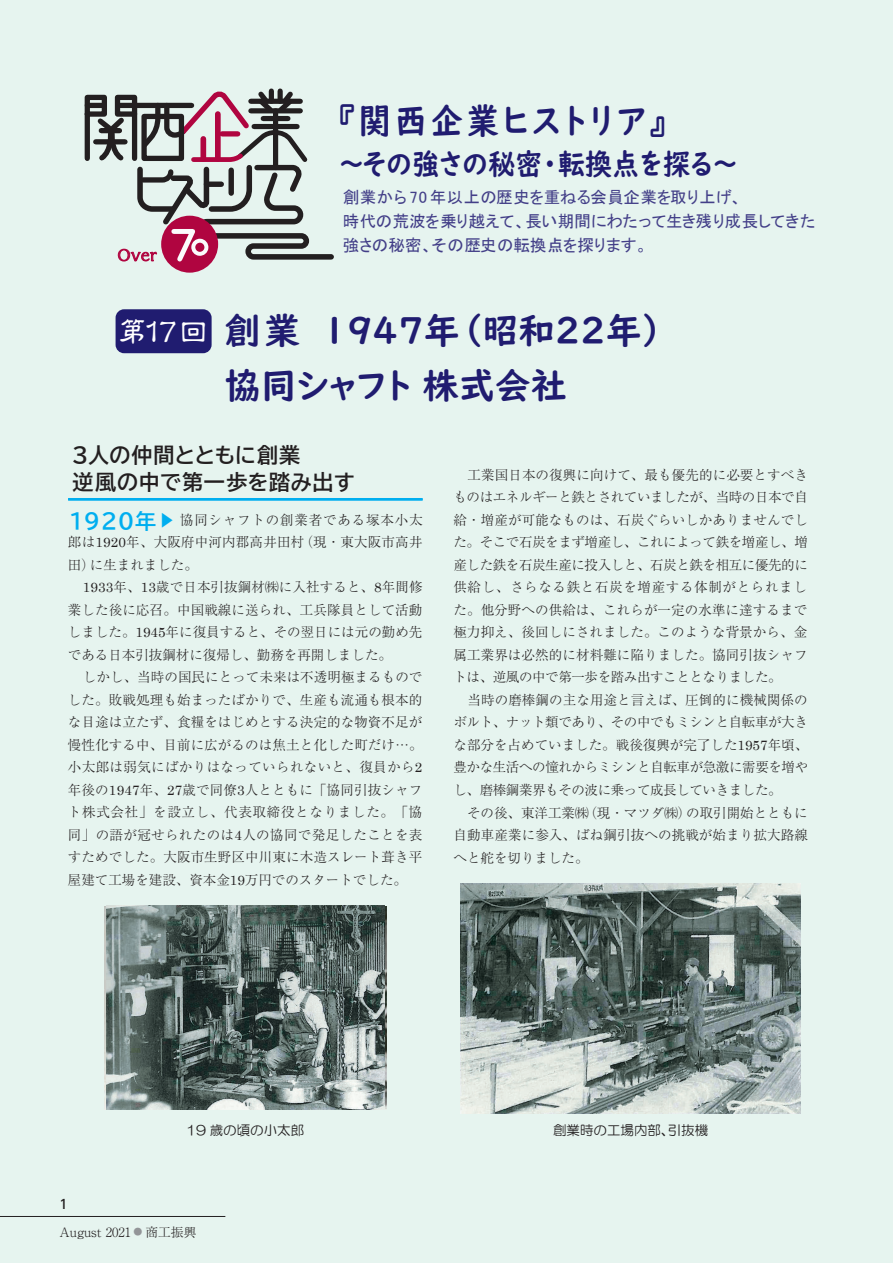
<style>
.page{position:relative;width:893px;height:1263px;background:#e6f4ef}
.page>*{position:absolute;margin:0;border:0;box-sizing:border-box;transform-origin:0 0}
.t1{font:36px/55.5px "UD Digi Kyokasho NK B";color:#201c70;text-align:center}
.t2{font:35.25px "UD Digi Kyokasho NK B";letter-spacing:.11em;color:#201c70;scale:.91 1}
.t3{font:29.7px "UD Digi Kyokasho NK B";color:#201c70;scale:.91 1}
.t4{font:21px/27px "BIZ UDP Gothic Bold";letter-spacing:.03em;color:#231f20}
.t5{font:21px "BIZ UDP Gothic Bold";letter-spacing:.05em;color:#00aeef}
.t6{font:500 16.8px "Kaimin Tu Std";color:#b00540}
.t7{font:16.5px/24px "MS P Gothic";letter-spacing:.005em;color:#433f88}
.t8{font:300 13.5px/22.5px "Ryumin Pr 5";color:#231f20;text-align:justify}
.t9{font:13.5px "HG Maru Gothic MPRO";color:#231f20}
.t10{font:300 12.75px "Ryumin Pr 6";color:#231f20}
.t11{font:500 12.75px "UD Shin Go Pro";color:#231f20}
.s1{font-family:"RA Hana Botan Std DB";font-size:33.3px;color:#fff}
.s2{font-size:25.5px}
.s3{font-family:"Century";font-weight:400}
.s4{font-size:8.85px;color:#939598}
</style>
<div class="page">
<hr style="left:68px;top:498px;width:355px;height:3px;background:#00aeef">
<div style="left:161px;top:216px;width:57px;height:57px;background:#b00540;border-radius:50%"></div>
<svg style="left:84px;top:88px;width:250px;height:178px"></svg>
<div style="left:141px;top:114px;width:43px;height:47px;border:5px solid #231f20"></div>
<div style="left:116px;top:309px;width:96px;height:44px;background:#201c70;border-radius:9px"></div>
<img style="left:106px;top:905px;width:279px;height:205px">
<img style="left:460px;top:883px;width:340px;height:230px">
<hr style="left:0;top:1216px;width:225px;height:1px;background:#231f20">
<p class="t6" style="left:117px;top:243px;width:41px">Over</p>
<h2 class="t2" style="left:334px;top:100px;width:391px">『関西企業ヒストリア』　</h2>
<h3 class="t3" style="left:339px;top:146px;width:439px">～その強さの秘密・転換点を探る～</h3>
<p class="t7" style="left:343px;top:185px;width:474px">創業から 70 年以上の歴史を重ねる会員企業を取り上げ、<br>時代の荒波を乗り越えて、長い期間にわたって生き残り成長してきた強さの秘密、その歴史の転換点を探ります。</p>
<h1 class="t1" style="left:119px;top:303px;width:548px"><span class="s1">第17回</span>創業　１９47年（昭和22年）協同シャフト 株式会社</h1>
<h3 class="t4" style="left:72px;top:441px;width:283px">3人の仲間とともに創業<br>逆風の中で第一歩を踏み出す</h3>
<h3 class="t5" style="left:70px;top:510px;width:105px">1920年 <span class="s2">▶</span></h3>
<p class="t8" style="left:68px;top:507px;width:356px;text-indent:112px">協同シャフトの創業者である塚本小太郎は<span class="s3">1920</span>年、大阪府中河内郡高井田村（現・東大阪市高井田）に生まれました。</p>
<p class="t8" style="left:68px;top:575px;width:356px;text-indent:15px"><span class="s3">1933</span>年、<span class="s3">13</span>歳で日本引抜鋼材㈱に入社すると、<span class="s3">8</span>年間修業した後に応召。中国戦線に送られ、工兵隊員として活動しました。<span class="s3">1945</span>年に復員すると、その翌日には元の勤め先である日本引抜鋼材に復帰し、勤務を再開しました。</p>
<p class="t8" style="left:68px;top:665px;width:356px;text-indent:15px">しかし、当時の国民にとって未来は不透明極まるものでした。敗戦処理も始まったばかりで、生産も流通も根本的な目途は立たず、食糧をはじめとする決定的な物資不足が慢性化する中、目前に広がるのは焦土と化した町だけ…。小太郎は弱気にばかりはなっていられないと、復員から<span class="s3">2</span>年後の<span class="s3">1947</span>年、<span class="s3">27</span>歳で同僚<span class="s3">3</span>人とともに「協同引抜シャフト株式会社」を設立し、代表取締役となりました。「協同」の語が冠せられたのは<span class="s3">4</span>人の協同で発足したことを表すためでした。大阪市生野区中川東に木造スレート葺き平屋建て工場を建設、資本金<span class="s3">19</span>万円でのスタートでした。</p>
<p class="t8" style="left:453px;top:463px;width:356px;text-indent:14px">工業国日本の復興に向けて、最も優先的に必要とすべきものはエネルギーと鉄とされていましたが、当時の日本で自給・増産が可能なものは、石炭ぐらいしかありませんでした。そこで石炭をまず増産し、これによって鉄を増産し、増産した鉄を石炭生産に投入しと、石炭と鉄を相互に優先的に供給し、さらなる鉄と石炭を増産する体制がとられました。他分野への供給は、これらが一定の水準に達するまで極力抑え、後回しにされました。このような背景から、金属工業界は必然的に材料難に陥りました。協同引抜シャフトは、逆風の中で第一歩を踏み出すこととなりました。</p>
<p class="t8" style="left:453px;top:688px;width:356px;text-align:left;text-indent:14px">当時の磨棒鋼の主な用途と言えば、圧倒的に機械関係のボルト、ナット類であり、その中でもミシンと自転車が大きな部分を占めていました。戦後復興が完了した<span class="s3">1957</span>年頃、豊かな生活への憧れからミシンと自転車が急激に需要を増やし、磨棒鋼業界もその波に乗って成長していきました。<br>　その後、東洋工業㈱（現・マツダ㈱）の取引開始とともに自動車産業に参入、ばね鋼引抜への挑戦が始まり拡大路線へと舵を切りました。</p>
<p class="t9" style="left:186px;top:1123px;width:119px">19 歳の頃の小太郎</p>
<p class="t9" style="left:553px;top:1123px;width:157px">創業時の工場内部、引抜機</p>
<p class="t11" style="left:60px;top:1194px;width:10px">1</p>
<p class="t10" style="left:60px;top:1222px;width:138px">August 2021 <span class="s4">●</span> 商工振興</p>
</div>
